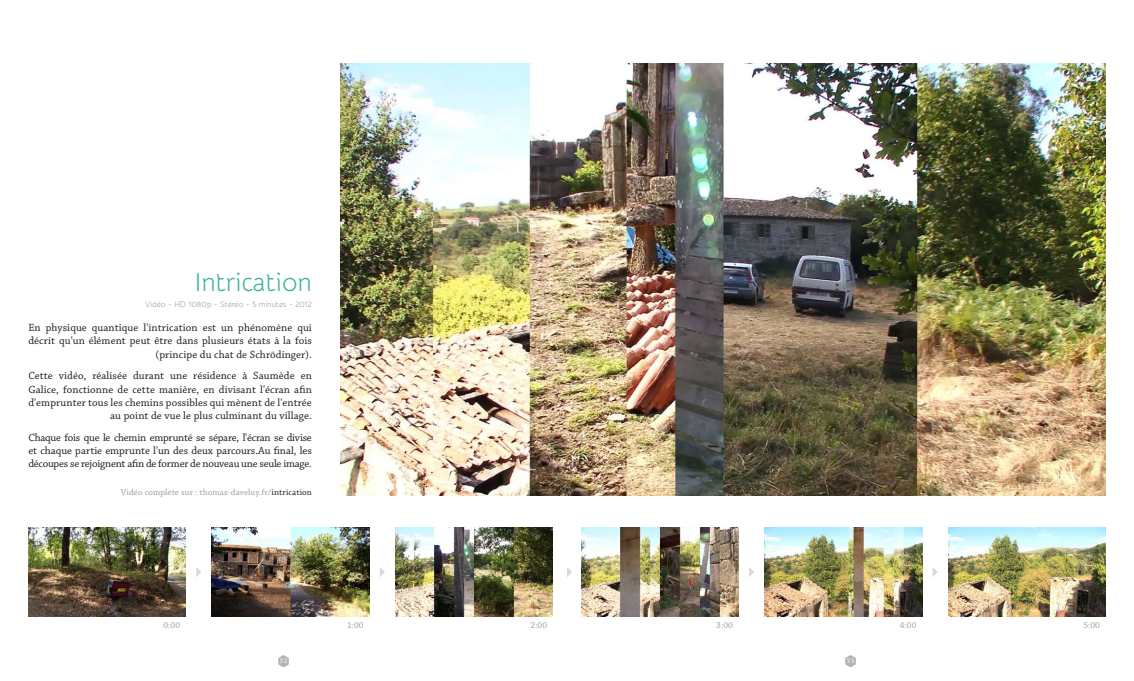
<style>
.page{position:relative;width:1134px;height:681px;background:#fff}
.page>*{position:absolute;margin:0;border:0;box-sizing:border-box;transform-origin:0 0}
.t1{font:26px "Snippet";color:#40b498}
.t2{font:11px/13.2px "Chaparral Pro";letter-spacing:.01em;color:#1d1d1b;text-align:right}
.t3{font:9px "Chaparral Pro";letter-spacing:.01em;color:#9d9d9d}
.t4{font:8px "Snippet";color:#9d9d9d}
.t5{font:7px "Chaparral Pro";color:#fff}
.s1{color:#1d1d1b}
</style>
<div class="page">
<svg style="left:278px;top:655px;width:11px;height:12px"></svg>
<svg style="left:845px;top:655px;width:11px;height:12px"></svg>
<img style="left:28px;top:527px;width:158px;height:89px">
<img style="left:212px;top:527px;width:157px;height:89px">
<img style="left:395px;top:527px;width:158px;height:89px">
<img style="left:340px;top:64px;width:766px;height:431px">
<img style="left:581px;top:527px;width:158px;height:89px">
<img style="left:765px;top:527px;width:157px;height:89px">
<img style="left:948px;top:527px;width:158px;height:89px">
<svg style="left:196px;top:567px;width:5px;height:10px"></svg>
<svg style="left:567px;top:567px;width:5px;height:10px"></svg>
<svg style="left:380px;top:567px;width:5px;height:10px"></svg>
<svg style="left:749px;top:567px;width:5px;height:10px"></svg>
<svg style="left:932px;top:567px;width:6px;height:10px"></svg>
<h1 class="t1" style="left:195px;top:268px;width:119px">Intrication</h1>
<p class="t4" style="left:145px;top:299px;width:168px">Vidéo - HD 1080p - Stéréo - 5 minutes - 2012</p>
<p class="t2" style="left:28px;top:321px;width:285px">En physique quantique l'intrication est un phénomène qui décrit qu'un élément peut être dans plusieurs états à la fois (principe du chat de Schrödinger).</p>
<p class="t2" style="left:28px;top:369px;width:285px">Cette vidéo, réalisée durant une résidence à Saumède en Galice, fonctionne de cette manière, en divisant l'écran afin d'emprunter tous les chemins possibles qui mènent de l'entrée au point de vue le plus culminant du village.</p>
<p class="t2" style="left:28px;top:431px;width:285px;text-align:justify">Chaque fois que le chemin emprunté se sépare, l'écran se divise et chaque partie emprunte l'un des deux parcours.Au final, les découpes se rejoignent afin de former de nouveau une seule image.</p>
<p class="t3" style="left:121px;top:487px;width:192px">Vidéo complète sur : thomas-daveluy.fr/<span class="s1">intrication</span></p>
<p class="t3" style="left:163px;top:619px;width:18px">0:00</p>
<p class="t3" style="left:347px;top:619px;width:18px">1:00</p>
<p class="t3" style="left:530px;top:619px;width:18px">2:00</p>
<p class="t3" style="left:716px;top:619px;width:18px">3:00</p>
<p class="t3" style="left:900px;top:619px;width:18px">4:00</p>
<p class="t3" style="left:1083px;top:619px;width:18px">5:00</p>
<p class="t5" style="left:280px;top:657px;width:9px">32</p>
<p class="t5" style="left:847px;top:657px;width:9px">33</p>
</div>
